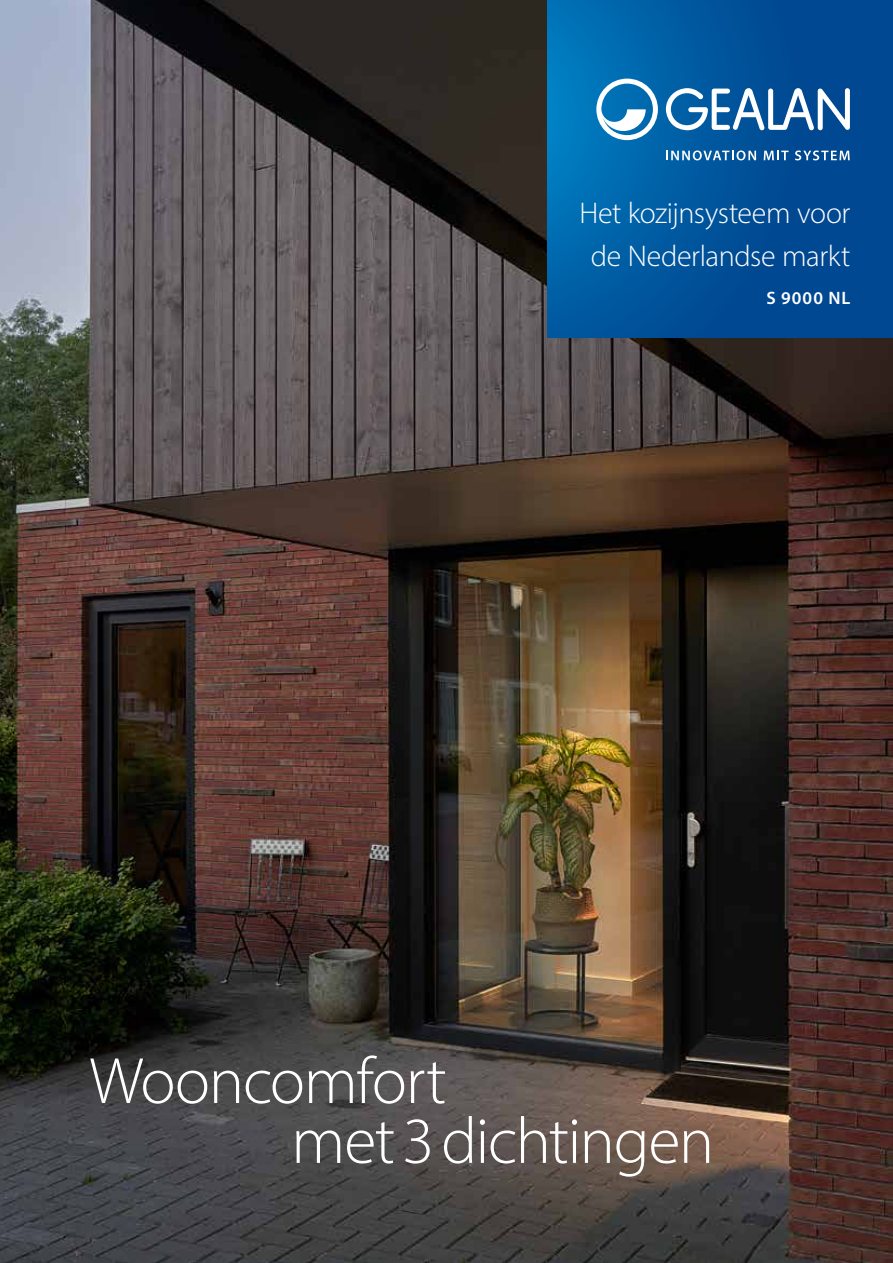
<style>
.page{position:relative;width:893px;height:1263px;background:#fff}
.page>*{position:absolute;margin:0;border:0;box-sizing:border-box;transform-origin:0 0}
.t1{font:300 66px/59.8px "Myriad Pro";letter-spacing:-.025em;color:#fff}
.t2{font:300 30px/43.2px "Myriad Pro";letter-spacing:-.01em;color:#fff;text-align:center}
.t3{font:600 18px "Myriad Pro";letter-spacing:.055em;color:#fff}
</style>
<div class="page">
<img style="left:0;top:0;width:893px;height:1263px">
<svg style="left:547px;top:0;width:346px;height:337px;background:#00569d"></svg>
<svg style="left:596px;top:79px;width:62px;height:61px"></svg>
<svg style="left:666px;top:88px;width:184px;height:43px"></svg>
<svg style="left:666px;top:150px;width:90px;height:10px"></svg>
<svg style="left:764px;top:151px;width:24px;height:9px"></svg>
<svg style="left:795px;top:150px;width:55px;height:10px"></svg>
<p class="t2" style="left:579px;top:191px;width:273px">Het kozijnsysteem voor de Nederlandse markt</p>
<p class="t3" style="left:766px;top:287px;width:86px">S 9000 NL</p>
<h1 class="t1" style="left:291px;top:1050px;width:424px;text-indent:-202px">Wooncomfort<br>met 3 dichtingen</h1>
</div>
